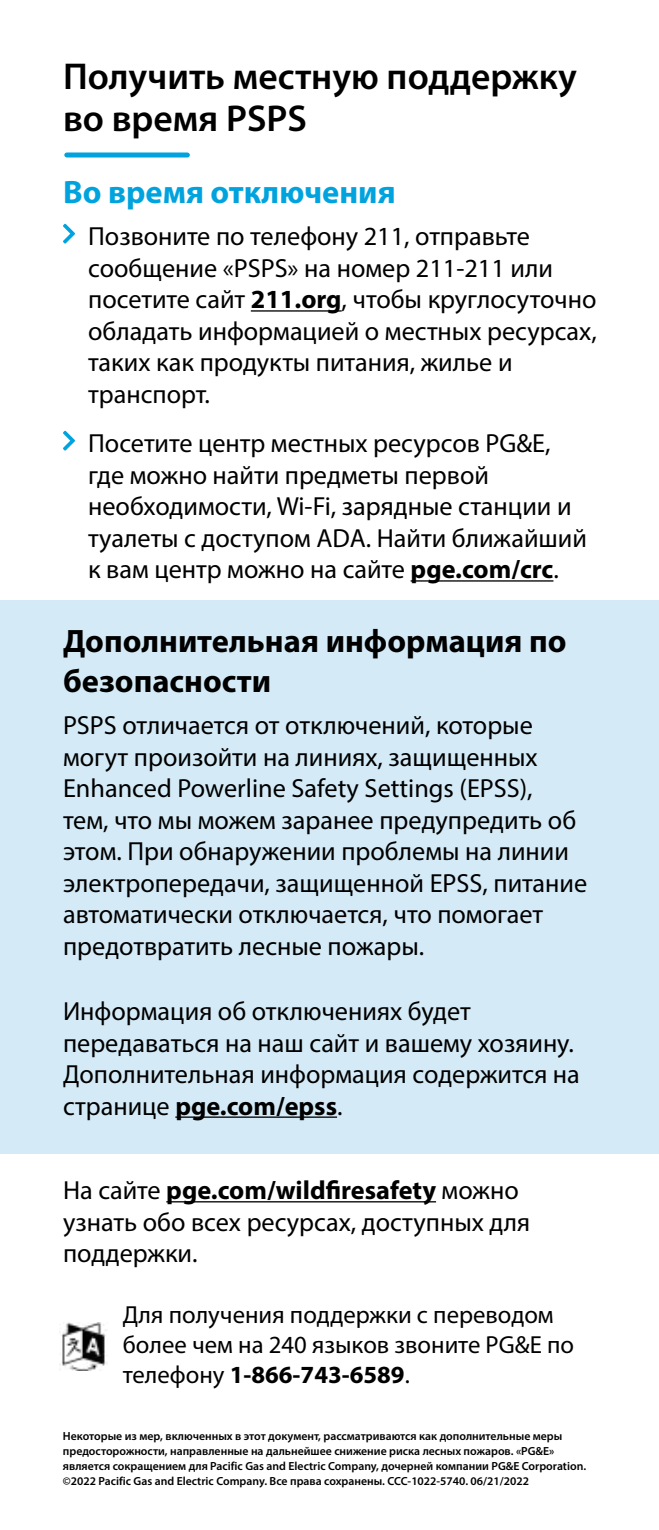
<style>
.page{position:relative;width:659px;height:1530px;background:#fff}
.page>*{position:absolute;margin:0;border:0;box-sizing:border-box;transform-origin:0 0}
.t1{font:600 37.5px/42.5px "Myriad Pro";color:#000}
.t2{font:700 32.5px/40px "Myriad Pro";color:#000}
.t3{font:700 32.5px "Myriad Pro";color:#00a3dd}
.t4{font:26.25px/31.5px "Myriad Pro";color:#000}
.t5{font:24.75px/29.8px "Myriad Pro";color:#000}
.t6{font:600 11.75px/15px "Myriad Pro";color:#000}
.s1{font-weight:700}
</style>
<div class="page">
<img style="left:61px;top:1323px;width:47px;height:48px">
<hr style="left:166px;top:1201px;width:270px;height:1px;background:#000">
<hr style="left:251px;top:310px;width:91px;height:2px;background:#000">
<hr style="left:411px;top:580px;width:142px;height:2px;background:#000">
<svg style="left:63px;top:224px;width:12px;height:20px"></svg>
<svg style="left:63px;top:431px;width:12px;height:20px"></svg>
<div style="left:0;top:600px;width:659px;height:553px;background:#d4ebf7"></div>
<hr style="left:175px;top:1116px;width:162px;height:2px;background:#000">
<div style="left:67px;top:152px;width:120px;height:6px;background:#00a3dd"></div>
<h1 class="t1" style="left:63px;top:54px;width:515px">Получить местную поддержку во время PSPS</h1>
<p class="t3" style="left:63px;top:170px;width:334px">Во время отключения</p>
<p class="t4" style="left:88px;top:220px;width:510px">Позвоните по телефону 211, отправьте сообщение «PSPS» на номер 211-211 или посетите сайт <span class="s1">211.org</span>, чтобы круглосуточно обладать информацией о местных ресурсах, таких как продукты питания, жилье и транспорт.</p>
<p class="t4" style="left:88px;top:427px;width:500px">Посетите центр местных ресурсов PG&amp;E, где можно найти предметы первой необходимости, Wi-Fi, зарядные станции и туалеты с доступом ADA. Найти ближайший к вам центр можно на сайте <span class="s1">pge.com/crc</span>.</p>
<p class="t2" style="left:63px;top:620px;width:505px">Дополнительная информация по безопасности</p>
<p class="t4" style="left:63px;top:709px;width:526px">PSPS отличается от отключений, которые могут произойти на линиях, защищенных Enhanced Powerline Safety Settings (EPSS),<br>тем, что мы можем заранее предупредить об этом. При обнаружении проблемы на линии электропередачи, защищенной EPSS, питание автоматически отключается, что помогает предотвратить лесные пожары.</p>
<p class="t4" style="left:63px;top:995px;width:518px">Информация об отключениях будет передаваться на наш сайт и вашему хозяину.<br>Дополнительная информация содержится на странице <span class="s1">pge.com/epss</span>.</p>
<p class="t4" style="left:63px;top:1174px;width:468px">На сайте <span class="s1">pge.com/wildfiresafety</span> можно узнать обо всех ресурсах, доступных для поддержки.</p>
<p class="t5" style="left:123px;top:1300px;width:453px">Для получения поддержки с переводом более чем на 240 языков звоните PG&amp;E по телефону <span class="s1">1-866-743-6589</span>.</p>
<p class="t6" style="left:63px;top:1428px;width:525px">Некоторые из мер, включенных в этот документ, рассматриваются как дополнительные меры предосторожности, направленные на дальнейшее снижение риска лесных пожаров. «PG&amp;E» является сокращением для Pacific Gas and Electric Company, дочерней компании PG&amp;E Corporation. ©2022 Pacific Gas and Electric Company. Все права сохранены. CCC-1022-5740. 06/21/2022</p>
</div>
